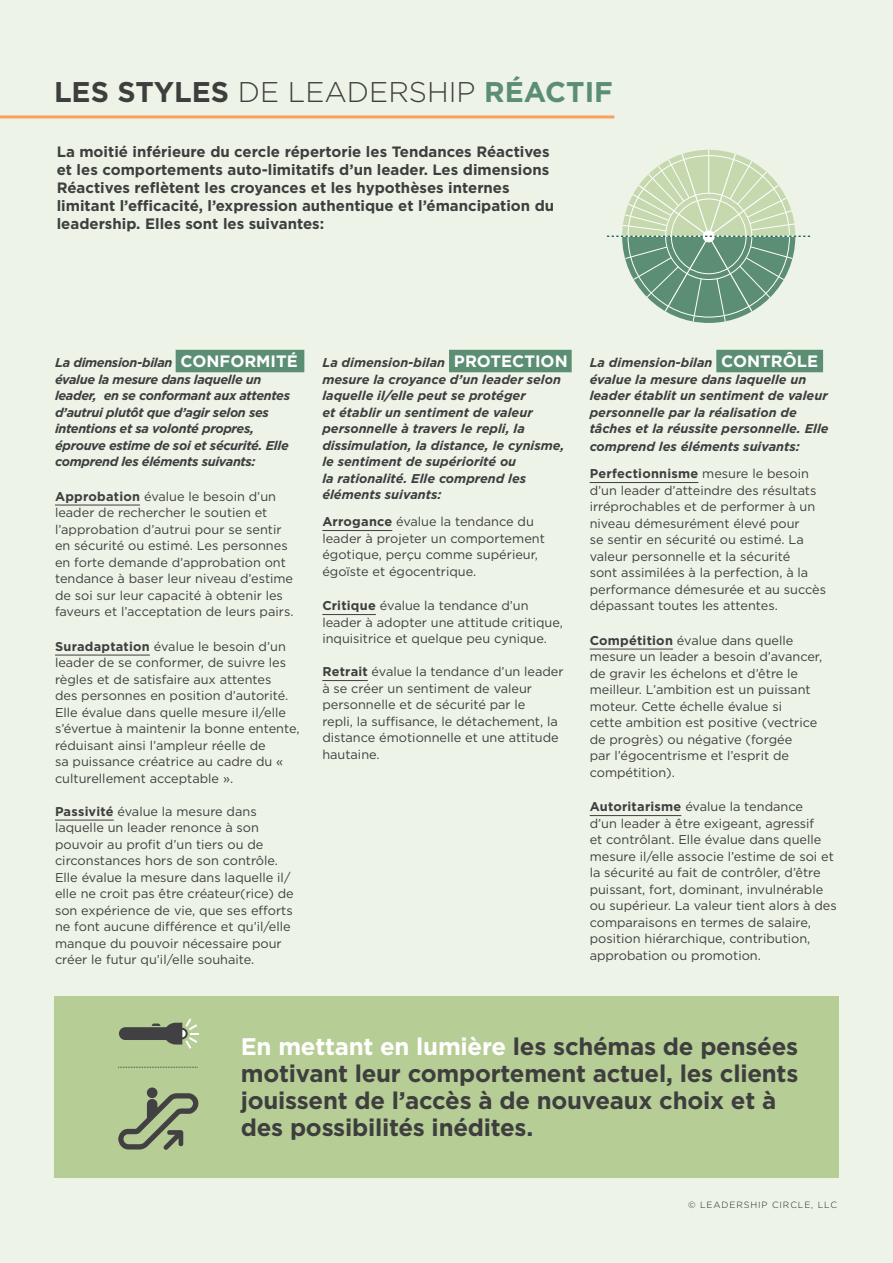
<style>
.page{position:relative;width:893px;height:1263px;background:#edf3e6}
.page>*{position:absolute;margin:0;border:0;box-sizing:border-box;transform-origin:0 0}
.Paragraph_Style_1{font:300 28.5px "Gotham";color:#3e3e3f}
.Paragraph_Style_1-2{font:700 24px/27px "Gotham";letter-spacing:-.01em;color:#3e3e3f}
.Paragraph_Style_1-3{font:700 15px/18px "Gotham";color:#3e3e3f}
.Paragraph_Style_1-4{font:12.75px/16.5px "Gotham";color:#3e3e3f}
.Paragraph_Style_1-5{font:italic 700 12.75px/16.5px "Gotham";color:#3e3e3f}
.Paragraph_Style_1-6{font:italic 700 12.75px/16.5px "Gotham";letter-spacing:-.025em;color:#3e3e3f}
.t1{font:300 9px "Gotham";letter-spacing:.1em;color:#231f20}
.s1{font-weight:700}
.s2{font-weight:700;color:#5b8e73}
.s3{font-style:normal;font-size:16.5px;color:#fff}
.s4{color:#fff}
</style>
<div class="page">
<div style="left:176px;top:350px;width:128px;height:22px;background:#5b8e73"></div>
<hr style="left:55px;top:505px;width:85px;height:1px;background:#3e3e3f">
<hr style="left:55px;top:655px;width:95px;height:1px;background:#3e3e3f">
<hr style="left:55px;top:820px;width:59px;height:1px;background:#3e3e3f">
<div style="left:449px;top:350px;width:123px;height:22px;background:#5b8e73"></div>
<hr style="left:322px;top:530px;width:70px;height:1px;background:#3e3e3f">
<hr style="left:322px;top:614px;width:54px;height:1px;background:#3e3e3f">
<hr style="left:322px;top:680px;width:46px;height:1px;background:#3e3e3f">
<div style="left:716px;top:350px;width:107px;height:22px;background:#5b8e73"></div>
<hr style="left:590px;top:482px;width:108px;height:1px;background:#3e3e3f">
<hr style="left:590px;top:649px;width:83px;height:1px;background:#3e3e3f">
<hr style="left:590px;top:815px;width:91px;height:1px;background:#3e3e3f">
<svg style="left:607px;top:150px;width:203px;height:173px"></svg>
<div style="left:54px;top:996px;width:785px;height:182px;background:#b6ce95"></div>
<div style="left:147px;top:1087px;width:10px;height:11px;background:#414042;border-radius:50%"></div>
<svg style="left:118px;top:1093px;width:80px;height:57px"></svg>
<svg style="left:119px;top:1018px;width:80px;height:31px"></svg>
<svg style="left:118px;top:1067px;width:80px;height:1px"></svg>
<hr style="left:0;top:115px;width:614px;height:3px;background:#f8a15c">
<p class="Paragraph_Style_1" style="left:54px;top:74px;width:560px"><span class="s1">LES STYLES</span> DE LEADERSHIP <span class="s2">RÉACTIF</span></p>
<p class="Paragraph_Style_1-3" style="left:57px;top:143px;width:499px">La moitié inférieure du cercle répertorie les Tendances Réactives et les comportements auto-limitatifs d’un leader. Les dimensions Réactives reflètent les croyances et les hypothèses internes limitant l’efficacité, l’expression authentique et l’émancipation du leadership. Elles sont les suivantes:</p>
<p class="Paragraph_Style_1-6" style="left:55px;top:354px;width:244px">La dimension-bilan <span class="s3">CONFORMITÉ </span>évalue la mesure dans laquelle un leader, en se conformant aux attentes d’autrui plutôt que d’agir selon ses intentions et sa volonté propres, éprouve estime de soi et sécurité. Elle comprend les éléments suivants:</p>
<p class="Paragraph_Style_1-4" style="left:55px;top:487px;width:240px"><span class="s1">Approbation</span> évalue le besoin d’un leader de rechercher le soutien et l’approbation d’autrui pour se sentir en sécurité ou estimé. Les personnes en forte demande d’approbation ont tendance à baser leur niveau d’estime de soi sur leur capacité à obtenir les faveurs et l’acceptation de leurs pairs.</p>
<p class="Paragraph_Style_1-4" style="left:55px;top:637px;width:246px"><span class="s1">Suradaptation</span> évalue le besoin d’un leader de se conformer, de suivre les règles et de satisfaire aux attentes<br>des personnes en position d’autorité.<br>Elle évalue dans quelle mesure il/elle s’évertue à maintenir la bonne entente, réduisant ainsi l’ampleur réelle de<br>sa puissance créatrice au cadre du « culturellement acceptable ».</p>
<p class="Paragraph_Style_1-4" style="left:55px;top:802px;width:240px"><span class="s1">Passivité</span> évalue la mesure dans laquelle un leader renonce à son pouvoir au profit d’un tiers ou de circonstances hors de son contrôle.<br>Elle évalue la mesure dans laquelle il/ elle ne croit pas être créateur(rice) de son expérience de vie, que ses efforts ne font aucune différence et qu’il/elle manque du pouvoir nécessaire pour créer le futur qu’il/elle souhaite.</p>
<p class="Paragraph_Style_1-5" style="left:322px;top:354px;width:247px">La dimension-bilan <span class="s3">PROTECTION </span>mesure la croyance d’un leader selon laquelle il/elle peut se protéger<br>et établir un sentiment de valeur personnelle à travers le repli, la dissimulation, la distance, le cynisme, le sentiment de supériorité ou<br>la rationalité. Elle comprend les éléments suivants:</p>
<p class="Paragraph_Style_1-4" style="left:322px;top:513px;width:224px"><span class="s1">Arrogance</span> évalue la tendance du leader à projeter un comportement égotique, perçu comme supérieur, égoïste et égocentrique.</p>
<p class="Paragraph_Style_1-4" style="left:322px;top:597px;width:242px"><span class="s1">Critique</span> évalue la tendance d’un leader à adopter une attitude critique, inquisitrice et quelque peu cynique.</p>
<p class="Paragraph_Style_1-4" style="left:322px;top:663px;width:243px"><span class="s1">Retrait</span> évalue la tendance d’un leader à se créer un sentiment de valeur personnelle et de sécurité par le<br>repli, la suffisance, le détachement, la distance émotionnelle et une attitude hautaine.</p>
<p class="Paragraph_Style_1-5" style="left:590px;top:354px;width:240px">La dimension-bilan <span class="s3">CONTRÔLE </span>évalue la mesure dans laquelle un leader établit un sentiment de valeur personnelle par la réalisation de tâches et la réussite personnelle. Elle</p>
<p class="Paragraph_Style_1-5" style="left:590px;top:438px;width:212px">comprend les éléments suivants:</p>
<p class="Paragraph_Style_1-4" style="left:590px;top:465px;width:238px"><span class="s1">Perfectionnisme</span> mesure le besoin d’un leader d’atteindre des résultats irréprochables et de performer à un niveau démesurément élevé pour<br>se sentir en sécurité ou estimé. La valeur personnelle et la sécurité<br>sont assimilées à la perfection, à la performance démesurée et au succès dépassant toutes les attentes.</p>
<p class="Paragraph_Style_1-4" style="left:590px;top:631px;width:234px"><span class="s1">Compétition</span> évalue dans quelle mesure un leader a besoin d’avancer, de gravir les échelons et d’être le meilleur. L’ambition est un puissant moteur. Cette échelle évalue si<br>cette ambition est positive (vectrice de progrès) ou négative (forgée<br>par l’égocentrisme et l’esprit de compétition).</p>
<p class="Paragraph_Style_1-4" style="left:590px;top:798px;width:249px"><span class="s1">Autoritarisme</span> évalue la tendance<br>d’un leader à être exigeant, agressif<br>et contrôlant. Elle évalue dans quelle mesure il/elle associe l’estime de soi et la sécurité au fait de contrôler, d’être puissant, fort, dominant, invulnérable ou supérieur. La valeur tient alors à des comparaisons en termes de salaire, position hiérarchique, contribution, approbation ou promotion.</p>
<p class="Paragraph_Style_1-2" style="left:241px;top:1032px;width:559px"><span class="s4">En mettant en lumière</span> les schémas de pensées motivant leur comportement actuel, les clients jouissent de l’accès à de nouveaux choix et à des possibilités inédites.</p>
<p class="t1" style="left:688px;top:1199px;width:150px">© LEADERSHIP CIRCLE, LLC</p>
</div>
